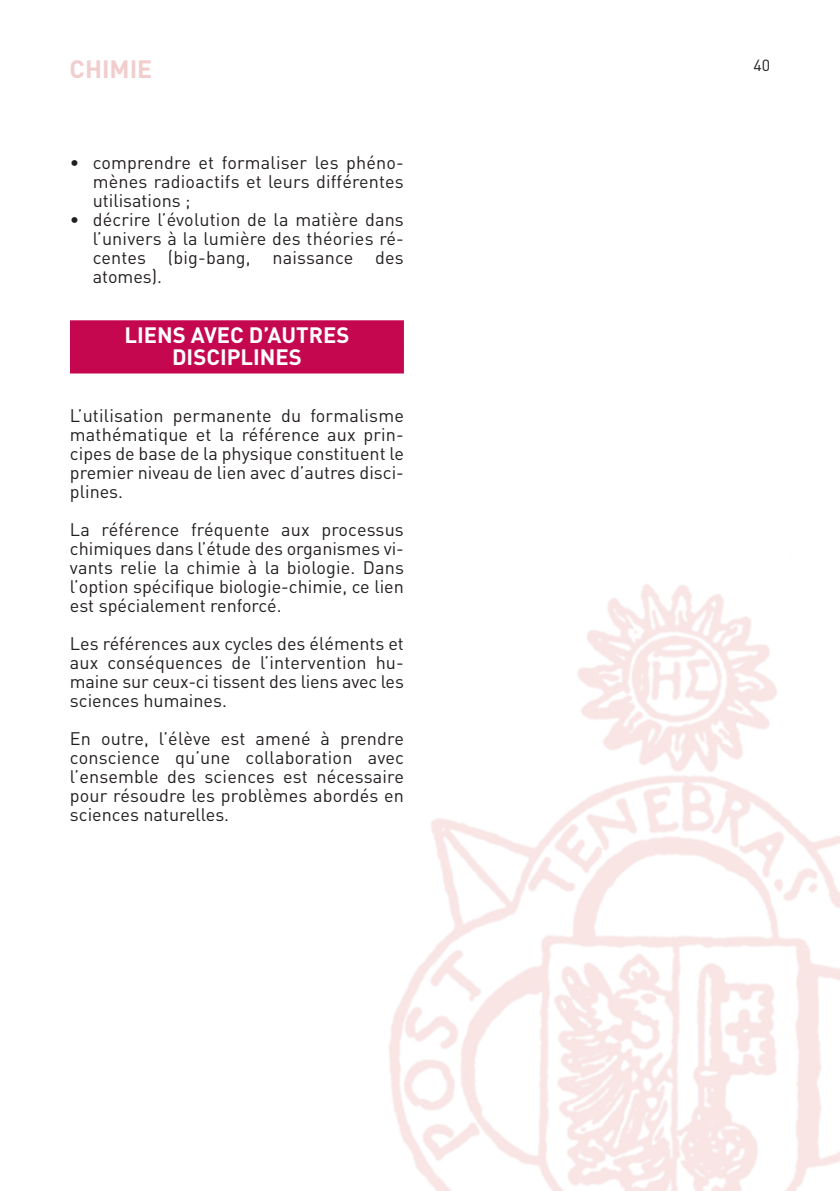
<style>
.page{position:relative;width:840px;height:1191px;background:#fff}
.page>*{position:absolute;margin:0;border:0;box-sizing:border-box;transform-origin:0 0}
.t1{font:700 24.8px "DIN";color:#f2cdcd}
.t2{font:700 22px/22px "DIN";color:#fff;text-align:center}
.t3{font:18px/19px "DIN";color:#231f20;text-align:justify}
.t4{font:16px "DIN";color:#231f20}
</style>
<div class="page">
<img style="left:388px;top:584px;width:451px;height:607px">
<div style="left:70px;top:320px;width:333px;height:29px;background:#c50750"></div>
<div style="left:70px;top:348px;width:333px;height:25px;background:#c50750"></div>
<p class="t1" style="left:70px;top:55px;width:84px">CHIMIE</p>
<p class="t4" style="left:753px;top:56px;width:18px">40</p>
<p class="t3" style="left:93px;top:153px;width:312px;text-indent:-23px">• comprendre et formaliser les phéno&shy;mènes radioactifs et leurs différentes utilisations ;</p>
<p class="t3" style="left:93px;top:210px;width:312px;text-indent:-23px">• décrire l’évolution de la matière dans l’univers à la lumière des théories ré&shy;centes (big-bang, naissance des atomes).</p>
<p class="t2" style="left:124px;top:324px;width:226px">LIENS AVEC D’AUTRES<br>DISCIPLINES</p>
<p class="t3" style="left:70px;top:406px;width:335px">L’utilisation permanente du formalisme mathématique et la référence aux prin&shy;cipes de base de la physique constituent le premier niveau de lien avec d’autres disci&shy;plines.</p>
<p class="t3" style="left:70px;top:520px;width:335px">La référence fréquente aux processus chimiques dans l’étude des organismes vi&shy;vants relie la chimie à la biologie. Dans l’option spécifique biologie-chimie, ce lien est spécialement renforcé.</p>
<p class="t3" style="left:70px;top:634px;width:335px">Les références aux cycles des éléments et aux conséquences de l’intervention hu&shy;maine sur ceux-ci tissent des liens avec les sciences humaines.</p>
<p class="t3" style="left:70px;top:729px;width:335px">En outre, l’élève est amené à prendre conscience qu’une collaboration avec l’ensemble des sciences est nécessaire pour résoudre les problèmes abordés en sciences naturelles.</p>
</div>
